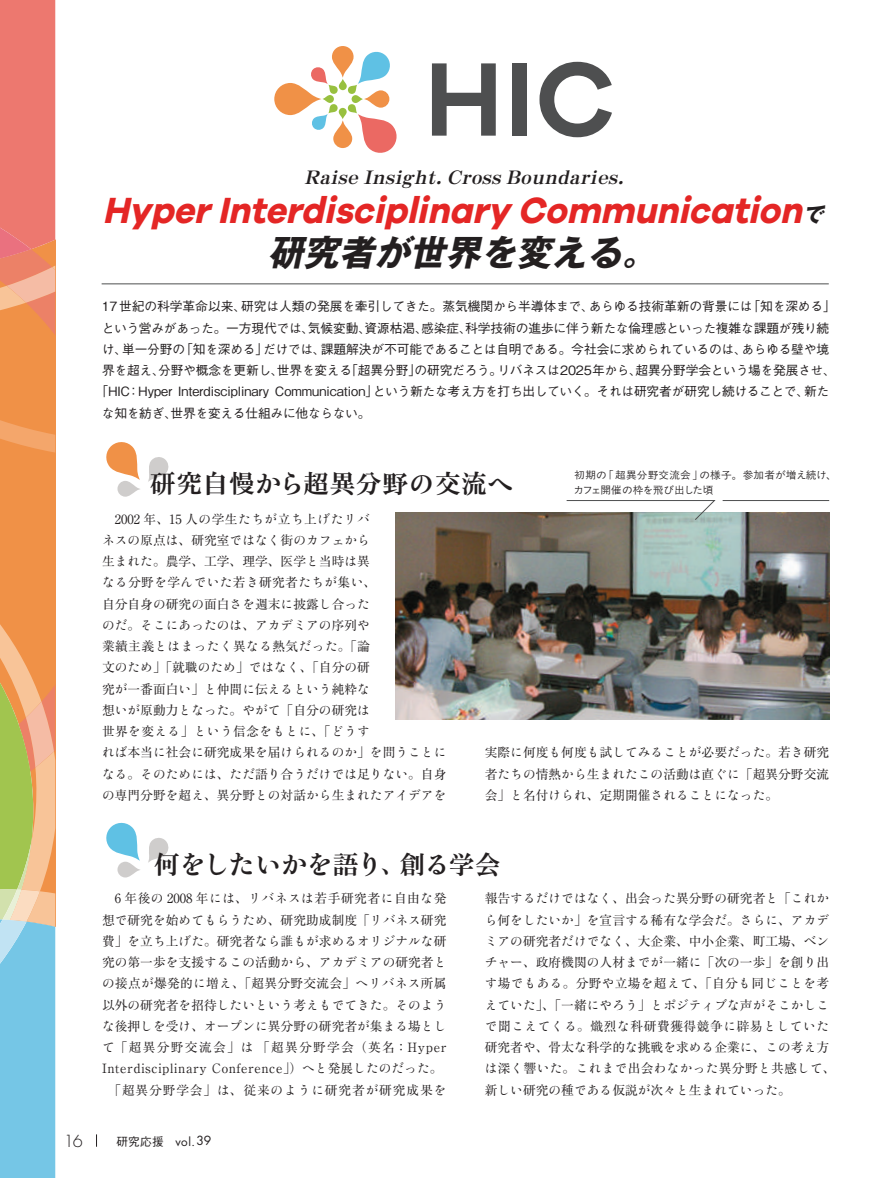
<style>
.page{position:relative;width:893px;height:1178px;background:#fff}
.page>*{position:absolute;margin:0;border:0;box-sizing:border-box;transform-origin:0 0}
.t1{font:italic 700 37.65px "Galano Grotesque";color:#e42625;scale:.95 1}
.t2{font:italic 700 35.4px "Gothic MB101 Pr 6";color:#231f20}
.t3{font:25.5px "Ro H Min Sink Std XB";letter-spacing:.03em;color:#231f20}
.t4{font:25.5px "Ro H Min Sink Std XB";color:#231f20}
.t5{font:italic 18.3px "Ro H Min Sink Std XB";color:#231f20}
.t6{font:300 18.3px "Futura PT";color:#231f20}
.t7{font:12.9px "Koz Go Pr 6 N";color:#231f20}
.t8{font:12.75px/21.3px "P Ryumin K Op Pro N";color:#231f20}
.t9{font:500 12.75px "Gothic BBB Pr 6 N";letter-spacing:-.015em;color:#231f20}
.t10{font:11.7px "Futura";color:#231f20}
.t11{font:500 11.7px "Gothic BBB Pro";color:#231f20}
.t12{font:10.65px "P Ishii Gothic Std N R";letter-spacing:.02em;color:#231f20}
.t13{font:10.65px "P Ishii Gothic Std N R";letter-spacing:-.06em;color:#231f20}
.s1{font-family:"Gothic MB101 Pr 6";font-size:20.4px;color:#231f20}
.s2{font-size:12.3px}
</style>
<div class="page">
<div style="left:0;top:0;width:55px;height:1178px;background:#f09147"></div>
<svg style="left:0;top:420px;width:55px;height:32px"></svg>
<svg style="left:96px;top:1134px;width:1px;height:13px"></svg>
<svg style="left:148px;top:838px;width:21px;height:25px"></svg>
<svg style="left:106px;top:822px;width:34px;height:55px"></svg>
<hr style="left:102px;top:284px;width:727px;height:1px;background:#4e4f50">
<img style="left:396px;top:512px;width:433px;height:208px">
<svg style="left:148px;top:457px;width:21px;height:25px"></svg>
<svg style="left:106px;top:442px;width:34px;height:55px"></svg>
<svg style="left:566px;top:500px;width:149px;height:20px"></svg>
<hr style="left:723px;top:500px;width:106px;height:1px;background:#4e4f50">
<svg style="left:274px;top:46px;width:123px;height:107px"></svg>
<svg style="left:432px;top:63px;width:64px;height:73px"></svg>
<div style="left:512px;top:63px;width:15px;height:73px;background:#4e4f50"></div>
<svg style="left:539px;top:62px;width:73px;height:75px"></svg>
<svg style="left:0;top:0;width:55px;height:335px;background:#ed7f6e"></svg>
<svg style="left:0;top:624px;width:55px;height:554px;background:#acbea7"></svg>
<h3 class="t5" style="left:304px;top:166px;width:137px">Raise Insight</h3>
<h1 class="t1" style="left:103px;top:187px;width:767px">Hyper Interdisciplinary Communication<span class="s1">で</span></h1>
<h2 class="t2" style="left:622px;top:223px;width:49px">。</h2>
<h3 class="t5" style="left:436px;top:166px;width:188px">. Cross Boundaries</h3>
<h3 class="t5" style="left:618px;top:166px;width:12px">.</h3>
<p class="t7" style="left:454px;top:182px;width:64px">&lt; 基本形 &lt;</p>
<h2 class="t2" style="left:268px;top:223px;width:368px">研究者が世界を変える</h2>
<p class="t9" style="left:241px;top:296px;width:354px">研究は人類の発展を牽引してきた。蒸気機関から半導体まで、</p>
<p class="t9" style="left:748px;top:296px;width:90px">「知を深める「</p>
<p class="t9" style="left:102px;top:296px;width:146px">17世紀の科学革命以来、</p>
<p class="t9" style="left:589px;top:296px;width:165px">あらゆる技術革新の背景には</p>
<p class="t9" style="left:308px;top:317px;width:65px">気候変動、</p>
<p class="t9" style="left:465px;top:317px;width:365px">科学技術の進歩に伴う新たな倫理感といった複雑な課題が残り続</p>
<p class="t9" style="left:102px;top:317px;width:214px">という営みがあった。一方現代では、</p>
<p class="t9" style="left:365px;top:317px;width:65px">資源枯渇、</p>
<p class="t9" style="left:421px;top:317px;width:52px">感染症、</p>
<p class="t9" style="left:321px;top:339px;width:428px">課題解決が不可能であることは自明である。今社会に求められているのは、</p>
<p class="t9" style="left:180px;top:339px;width:89px">「知を深める」</p>
<p class="t9" style="left:122px;top:339px;width:65px">単一分野の</p>
<p class="t9" style="left:742px;top:339px;width:89px">あらゆる壁や境</p>
<p class="t9" style="left:263px;top:339px;width:64px">だけでは、</p>
<p class="t9" style="left:102px;top:339px;width:27px">け、</p>
<p class="t9" style="left:345px;top:360px;width:77px">「超異分野」</p>
<p class="t9" style="left:635px;top:360px;width:202px">超異分野学会という場を発展させ、</p>
<p class="t9" style="left:498px;top:360px;width:146px">リバネスは2025年から、</p>
<p class="t9" style="left:158px;top:360px;width:127px">分野や概念を更新し、</p>
<p class="t9" style="left:414px;top:360px;width:89px">の研究だろう。</p>
<p class="t9" style="left:277px;top:360px;width:77px">世界を変える</p>
<p class="t9" style="left:102px;top:360px;width:64px">界を超え、</p>
<p class="t9" style="left:95px;top:381px;width:36px">「HIC</p>
<p class="t9" style="left:127px;top:381px;width:253px">：Hyper Interdisciplinary Communication」</p>
<p class="t9" style="left:373px;top:381px;width:438px">という新たな考え方を打ち出していく。それは研究者が研究し続けることで、</p>
<p class="t9" style="left:804px;top:381px;width:27px">新た</p>
<p class="t9" style="left:102px;top:402px;width:77px">な知を紡ぎ、</p>
<p class="t9" style="left:170px;top:402px;width:202px">世界を変える仕組みに他ならない。</p>
<h3 class="t3" style="left:150px;top:467px;width:364px">研究自慢から超異分野の交流へ</h3>
<p class="t12" style="left:603px;top:467px;width:102px">「超異分野交流会」</p>
<p class="t12" style="left:699px;top:467px;width:139px">の様子。参加者が増え続け、</p>
<p class="t12" style="left:574px;top:467px;width:34px">初期の</p>
<p class="t13" style="left:574px;top:482px;width:141px">カフェ開催の枠を飛び出した頃</p>
<p class="t8" style="left:102px;top:507px;width:346px">　2002 年、15 人の学生たちが立ち上げたリバ<br>ネスの原点は、研究室ではなく街のカフェから<br>生まれた。農学、工学、理学、医学と当時は異<br>なる分野を学んでいた若き研究者たちが集い、<br>自分自身の研究の面白さを週末に披露し合った<br>のだ。そこにあったのは、アカデミアの序列や<br>業績主義とはまったく異なる熱気だった。「論<br>文のため」「就職のため」ではなく、「自分の研<br>究が一番面白い」と仲間に伝えるという純粋な<br>想いが原動力となった。やがて「自分の研究は<br>世界を変える」という信念をもとに、「どうす<br>れば本当に社会に研究成果を届けられるのか」を問うことになる。そのためには、ただ語り合うだけでは足りない。自身の専門分野を超え、異分野との対話から生まれたアイデアを</p>
<p class="t8" style="left:485px;top:741px;width:346px;text-align:justify">実際に何度も何度も試してみることが必要だった。若き研究者たちの情熱から生まれたこの活動は直ぐに「超異分野交流会」と名付けられ、定期開催されることになった。</p>
<h3 class="t6" style="left:64px;top:1130px;width:21px">16</h3>
<h3 class="t4" style="left:154px;top:848px;width:254px">何をしたいかを語り、</h3>
<h3 class="t3" style="left:400px;top:848px;width:103px">創る学会</h3>
<p class="t8" style="left:102px;top:887px;width:346px">　6 年後の 2008 年には、リバネスは若手研究者に自由な発想で研究を始めてもらうため、研究助成制度「リバネス研究費」を立ち上げた。研究者なら誰もが求めるオリジナルな研究の第一歩を支援するこの活動から、アカデミアの研究者との接点が爆発的に増え、「超異分野交流会」へリバネス所属以外の研究者を招待したいという考えもでてきた。そのような後押しを受け、オープンに異分野の研究者が集まる場として「超異分野交流会」は「超異分野学会（英名：Hyper Interdisciplinary Conference」）へと発展したのだった。　「超異分野学会」は、従来のように研究者が研究成果を</p>
<p class="t11" style="left:117px;top:1132px;width:49px">研究応援</p>
<p class="t10" style="left:175px;top:1134px;width:38px">vol.<span class="s2">39</span></p>
<p class="t8" style="left:485px;top:887px;width:352px">報告するだけではなく、出会った異分野の研究者と「これから何をしたいか」を宣言する稀有な学会だ。さらに、アカデミアの研究者だけでなく、大企業、中小企業、町工場、ベンチャー、政府機関の人材までが一緒に「次の一歩」を創り出す場でもある。分野や立場を超えて、「自分も同じことを考えていた」、「一緒にやろう」とポジティブな声がそこかしこで聞こえてくる。熾烈な科研費獲得競争に辟易としていた研究者や、骨太な科学的な挑戦を求める企業に、この考え方は深く響いた。これまで出会わなかった異分野と共感して、新しい研究の種である仮説が次々と生まれていった。</p>
</div>
